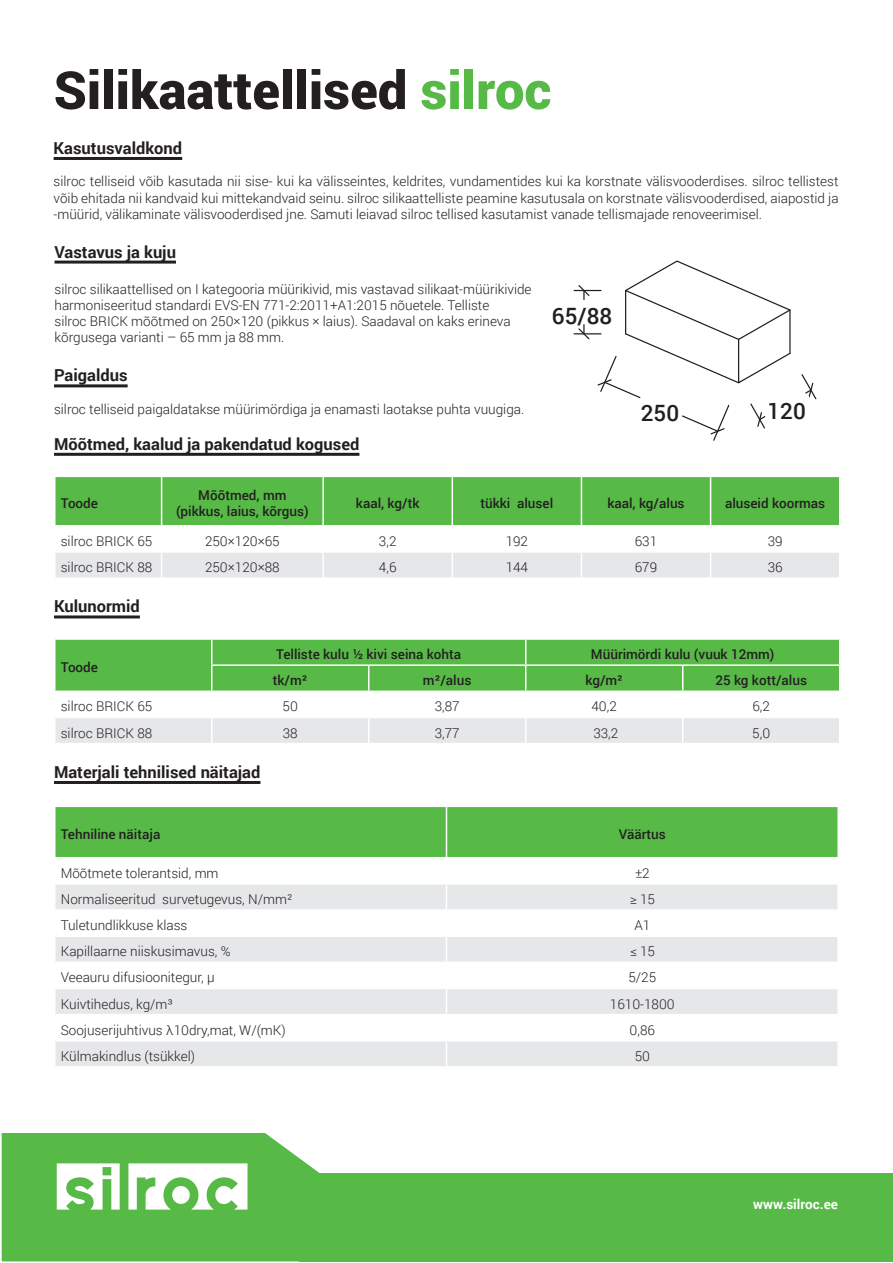
<style>
.page{position:relative;width:893px;height:1263px;background:#fff}
.page>*{position:absolute;margin:0;border:0;box-sizing:border-box;transform-origin:0 0}
.t1{font:900 52.5px "Roboto";color:#231f20}
.t2{font:500 22.5px "Roboto";color:#231f20}
.t3{font:20.7px "Arial";color:#231f20}
.t4{font:700 16.5px "Roboto";color:#231f20}
.t5{font:300 13.5px/16.2px "Roboto";color:#231f20;text-align:justify}
.t6{font:500 13.5px/16.2px "Roboto";color:#231f20;text-align:center}
.t7{font:700 13.5px "Roboto";color:#fff}
.s1{color:#57ba47}
</style>
<div class="page">
<hr style="left:54px;top:157px;width:128px;height:3px;background:#231f20">
<hr style="left:55px;top:261px;width:121px;height:3px;background:#231f20">
<div style="left:1px;top:1133px;width:319px;height:129px;background:#57ba47"></div>
<div style="left:299px;top:1173px;width:594px;height:89px;background:#57ba47"></div>
<svg style="left:57px;top:1163px;width:63px;height:46px"></svg>
<svg style="left:128px;top:1163px;width:119px;height:46px"></svg>
<hr style="left:54px;top:384px;width:74px;height:3px;background:#231f20">
<hr style="left:54px;top:453px;width:305px;height:3px;background:#231f20">
<hr style="left:54px;top:615px;width:86px;height:3px;background:#231f20">
<hr style="left:54px;top:781px;width:206px;height:3px;background:#231f20">
<svg style="left:55px;top:476px;width:785px;height:101px"></svg>
<svg style="left:55px;top:639px;width:785px;height:104px"></svg>
<svg style="left:55px;top:806px;width:783px;height:260px"></svg>
<hr style="left:837px;top:1041px;width:2px;height:25px;background:#fff">
<svg style="left:801px;top:374px;width:16px;height:26px"></svg>
<svg style="left:574px;top:260px;width:217px;height:181px"></svg>
<div style="left:562px;top:300px;width:51px;height:20px;background:#fff"></div>
<div style="left:638px;top:398px;width:42px;height:24px;background:#fff"></div>
<div style="left:767px;top:396px;width:42px;height:23px;background:#fff"></div>
<h1 class="t1" style="left:54px;top:53px;width:499px">Silikaattellised <span class="s1">silroc</span></h1>
<p class="t4" style="left:54px;top:136px;width:130px">Kasutusvaldkond</p>
<p class="t5" style="left:54px;top:173px;width:786px">silroc telliseid võib kasutada nii sise- kui ka välisseintes, keldrites, vundamentides kui ka korstnate välisvooderdises. silroc tellistest võib ehitada nii kandvaid kui mittekandvaid seinu. silroc silikaattelliste peamine kasutusala on korstnate välisvooderdised, aiapostid ja -müürid, välikaminate välisvooderdised jne. Samuti leiavad silroc tellised kasutamist vanade tellismajade renoveerimisel.</p>
<p class="t4" style="left:55px;top:240px;width:123px">Vastavus ja kuju</p>
<p class="t5" style="left:55px;top:280px;width:479px;text-align:left">silroc silikaattellised on I kategooria müürikivid, mis vastavad silikaat-müürikivide harmoniseeritud standardi EVS-EN 771-2:2011+A1:2015 nõuetele. Telliste<br>silroc BRICK mõõtmed on 250×120 (pikkus × laius). Saadaval on kaks erineva kõrgusega varianti – 65 mm ja 88 mm.</p>
<p class="t4" style="left:54px;top:364px;width:75px">Paigaldus</p>
<p class="t5" style="left:54px;top:400px;width:472px">silroc telliseid paigaldatakse müürimördiga ja enamasti laotakse puhta vuugiga.</p>
<p class="t4" style="left:54px;top:432px;width:307px">Mõõtmed, kaalud ja pakendatud kogused</p>
<h3 class="t3" style="left:572px;top:298px;width:24px">88</h3>
<h2 class="t2" style="left:552px;top:300px;width:62px">65/88</h2>
<h3 class="t3" style="left:644px;top:393px;width:36px">250</h3>
<h3 class="t3" style="left:767px;top:391px;width:36px">120</h3>
<h2 class="t2" style="left:641px;top:397px;width:40px">250</h2>
<h2 class="t2" style="left:767px;top:396px;width:40px">120</h2>
<p class="t6" style="left:61px;top:495px;width:39px">Toode</p>
<p class="t6" style="left:176px;top:487px;width:134px">Mõõtmed, mm (pikkus, laius, kõrgus)</p>
<p class="t6" style="left:356px;top:495px;width:65px">kaal, kg/tk</p>
<p class="t6" style="left:480px;top:495px;width:74px">tükki alusel</p>
<p class="t6" style="left:607px;top:495px;width:79px">kaal, kg/alus</p>
<p class="t6" style="left:725px;top:495px;width:102px">aluseid koormas</p>
<p class="t5" style="left:61px;top:533px;width:93px">silroc BRICK 65</p>
<p class="t5" style="left:205px;top:533px;width:76px">250×120×65</p>
<p class="t5" style="left:379px;top:533px;width:19px">3,2</p>
<p class="t5" style="left:506px;top:533px;width:24px">192</p>
<p class="t5" style="left:635px;top:533px;width:24px">631</p>
<p class="t5" style="left:768px;top:533px;width:16px">39</p>
<p class="t5" style="left:61px;top:559px;width:93px">silroc BRICK 88</p>
<p class="t5" style="left:205px;top:559px;width:76px">250×120×88</p>
<p class="t5" style="left:379px;top:559px;width:19px">4,6</p>
<p class="t5" style="left:506px;top:559px;width:24px">144</p>
<p class="t5" style="left:635px;top:559px;width:24px">679</p>
<p class="t5" style="left:768px;top:559px;width:16px">36</p>
<p class="t4" style="left:54px;top:595px;width:87px">Kulunormid</p>
<p class="t6" style="left:61px;top:659px;width:39px">Toode</p>
<p class="t6" style="left:276px;top:646px;width:187px">Telliste kulu ½ kivi seina kohta</p>
<p class="t6" style="left:591px;top:646px;width:185px">Müürimördi kulu (vuuk 12mm)</p>
<p class="t6" style="left:273px;top:672px;width:36px">tk/m²</p>
<p class="t6" style="left:423px;top:672px;width:50px">m²/alus</p>
<p class="t6" style="left:585px;top:672px;width:39px">kg/m²</p>
<p class="t6" style="left:715px;top:672px;width:93px">25 kg kott/alus</p>
<p class="t5" style="left:61px;top:698px;width:93px">silroc BRICK 65</p>
<p class="t5" style="left:283px;top:698px;width:17px">50</p>
<p class="t5" style="left:435px;top:698px;width:27px">3,87</p>
<p class="t5" style="left:591px;top:698px;width:27px">40,2</p>
<p class="t5" style="left:752px;top:698px;width:19px">6,2</p>
<p class="t5" style="left:61px;top:724px;width:93px">silroc BRICK 88</p>
<p class="t5" style="left:283px;top:724px;width:16px">38</p>
<p class="t5" style="left:435px;top:724px;width:27px">3,77</p>
<p class="t5" style="left:593px;top:724px;width:27px">33,2</p>
<p class="t5" style="left:752px;top:724px;width:19px">5,0</p>
<p class="t4" style="left:54px;top:760px;width:208px">Materjali tehnilised näitajad</p>
<p class="t6" style="left:61px;top:826px;width:101px">Tehniline näitaja</p>
<p class="t6" style="left:619px;top:826px;width:49px">Väärtus</p>
<p class="t5" style="left:61px;top:864px;width:159px">Mõõtmete tolerantsid, mm</p>
<p class="t5" style="left:635px;top:864px;width:16px">±2</p>
<p class="t5" style="left:61px;top:891px;width:233px">Normaliseeritud survetugevus, N/mm²</p>
<p class="t5" style="left:630px;top:891px;width:27px">≥ 15</p>
<p class="t5" style="left:61px;top:917px;width:128px">Tuletundlikkuse klass</p>
<p class="t5" style="left:634px;top:917px;width:17px">A1</p>
<p class="t5" style="left:61px;top:943px;width:172px">Kapillaarne niiskusimavus, %</p>
<p class="t5" style="left:630px;top:943px;width:27px">≤ 15</p>
<p class="t5" style="left:61px;top:969px;width:155px">Veeauru difusioonitegur, μ</p>
<p class="t5" style="left:628px;top:969px;width:29px">5/25</p>
<p class="t5" style="left:61px;top:995px;width:114px">Kuivtihedus, kg/m³</p>
<p class="t5" style="left:610px;top:995px;width:66px">1610-1800</p>
<p class="t5" style="left:61px;top:1021px;width:227px">Soojuserijuhtivus λ10dry,mat, W/(mK)</p>
<p class="t5" style="left:630px;top:1021px;width:27px">0,86</p>
<p class="t5" style="left:61px;top:1047px;width:136px">Külmakindlus (tsükkel)</p>
<p class="t5" style="left:635px;top:1047px;width:17px">50</p>
<p class="t7" style="left:753px;top:1194px;width:86px">www.silroc.ee</p>
</div>
